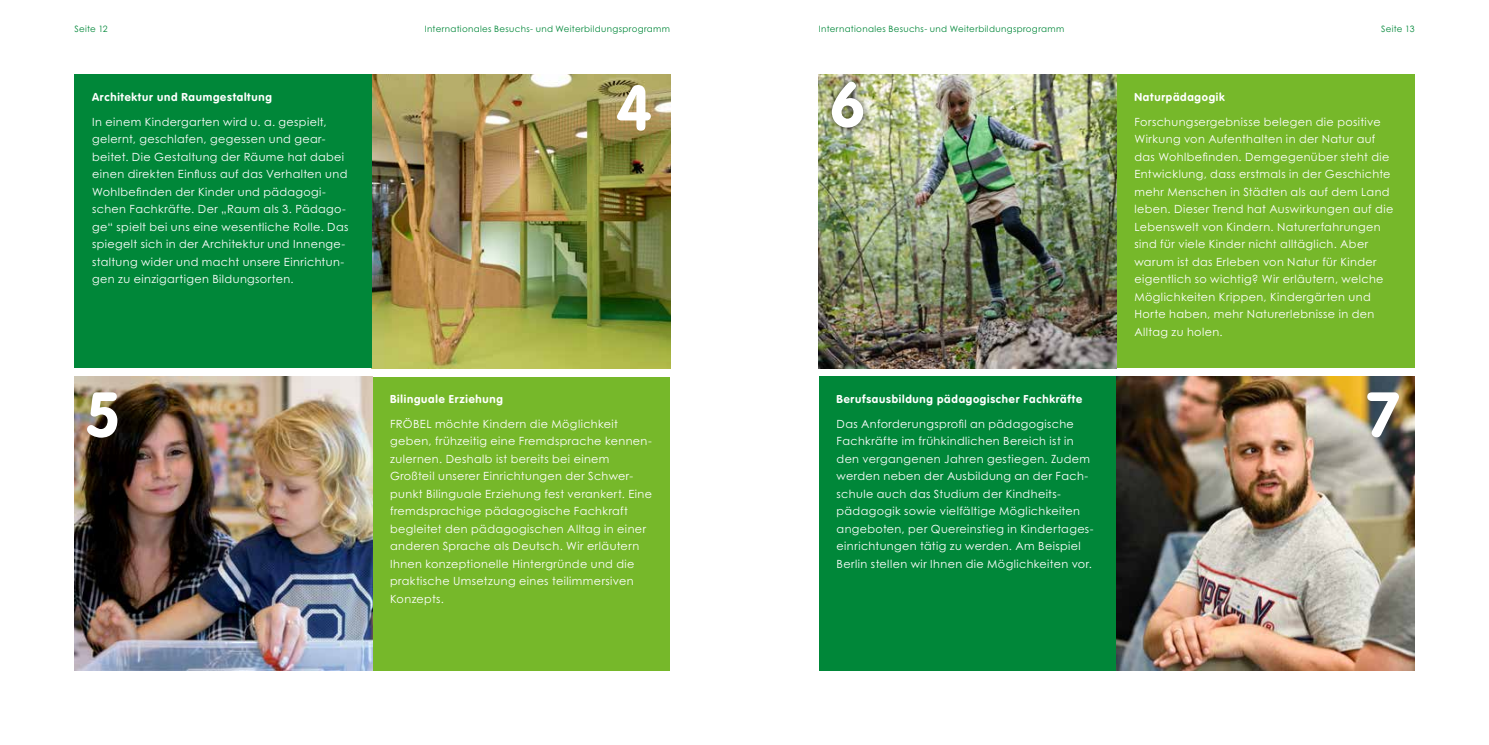
<style>
.page{position:relative;width:1489px;height:745px;background:#fff}
.page>*{position:absolute;margin:0;border:0;box-sizing:border-box;transform-origin:0 0}
.t1{font:700 62.5px "VAG Rounded";color:#fff}
.t2{font:11.25px/17.5px "Century Gothic Pro";letter-spacing:.035em;color:#fff}
.t3{font:700 11.25px "VAG Rounded";letter-spacing:.065em;color:#fff}
.t4{font:8.75px "Century Gothic Pro";letter-spacing:.035em;color:#008739}
</style>
<div class="page">
<div style="left:372px;top:376px;width:298px;height:293px;background:#76b82a"></div>
<div style="left:818px;top:376px;width:298px;height:294px;background:#008739"></div>
<div style="left:1116px;top:75px;width:298px;height:293px;background:#76b82a"></div>
<img style="left:74px;top:376px;width:298px;height:293px">
<img style="left:1116px;top:376px;width:298px;height:294px">
<img style="left:372px;top:74px;width:298px;height:294px">
<img style="left:819px;top:75px;width:297px;height:293px">
<div style="left:74px;top:75px;width:298px;height:293px;background:#008739"></div>
<div style="left:824px;top:73px;width:46px;height:62px;background:#000;opacity:.75"></div>
<p class="t4" style="left:74px;top:24px;width:35px">Seite 12</p>
<p class="t4" style="left:425px;top:24px;width:247px">Internationales Besuchs- und Weiterbildungsprogramm</p>
<p class="t4" style="left:819px;top:24px;width:247px">Internationales Besuchs- und Weiterbildungsprogramm</p>
<p class="t4" style="left:1380px;top:24px;width:35px">Seite 13</p>
<p class="t3" style="left:92px;top:90px;width:181px">Architektur und Raumgestaltung</p>
<p class="t2" style="left:92px;top:113px;width:258px">In einem Kindergarten wird u. a. gespielt, gelernt, geschlafen, gegessen und gear&shy;beitet. Die Gestaltung der Räume hat dabei einen direkten Einfluss auf das Verhalten und Wohlbefinden der Kinder und pädagogi&shy;schen Fachkräfte. Der „Raum als 3. Pädago&shy;ge“ spielt bei uns eine wesentliche Rolle. Das spiegelt sich in der Architektur und Innenge&shy;staltung wider und macht unsere Einrichtun&shy;gen zu einzigartigen Bildungsorten.</p>
<h1 class="t1" style="left:616px;top:71px;width:37px">4</h1>
<h1 class="t1" style="left:829px;top:68px;width:37px">6</h1>
<p class="t3" style="left:1134px;top:90px;width:92px">Naturpädagogik</p>
<p class="t2" style="left:1134px;top:113px;width:260px">Forschungsergebnisse belegen die positive Wirkung von Aufenthalten in der Natur auf das Wohlbefinden. Demgegenüber steht die Entwicklung, dass erstmals in der Geschichte mehr Menschen in Städten als auf dem Land leben. Dieser Trend hat Auswirkungen auf die Lebenswelt von Kindern. Naturerfahrungen sind für viele Kinder nicht alltäglich. Aber warum ist das Erleben von Natur für Kinder eigentlich so wichtig? Wir erläutern, welche Möglichkeiten Krippen, Kindergärten und Horte haben, mehr Naturerlebnisse in den Alltag zu holen.</p>
<h1 class="t1" style="left:85px;top:378px;width:37px">5</h1>
<h1 class="t1" style="left:1366px;top:378px;width:35px">7</h1>
<p class="t3" style="left:390px;top:392px;width:114px">Bilinguale Erziehung</p>
<p class="t2" style="left:390px;top:414px;width:263px">FRÖBEL möchte Kindern die Möglichkeit geben, frühzeitig eine Fremdsprache kennen&shy;zulernen. Deshalb ist bereits bei einem Großteil unserer Einrichtungen der Schwer&shy;punkt Bilinguale Erziehung fest verankert. Eine fremdsprachige pädagogische Fachkraft begleitet den pädagogischen Alltag in einer anderen Sprache als Deutsch. Wir erläutern Ihnen konzeptionelle Hintergründe und die praktische Umsetzung eines teilimmersiven Konzepts.</p>
<p class="t3" style="left:836px;top:392px;width:247px">Berufsausbildung pädagogischer Fachkräfte</p>
<p class="t2" style="left:836px;top:414px;width:258px">Das Anforderungsprofil an pädagogische Fachkräfte im frühkindlichen Bereich ist in den vergangenen Jahren gestiegen. Zudem werden neben der Ausbildung an der Fach&shy;schule auch das Studium der Kindheits&shy;pädagogik sowie vielfältige Möglichkeiten angeboten, per Quereinstieg in Kindertages&shy;einrichtungen tätig zu werden. Am Beispiel Berlin stellen wir Ihnen die Möglichkeiten vor.</p>
</div>
